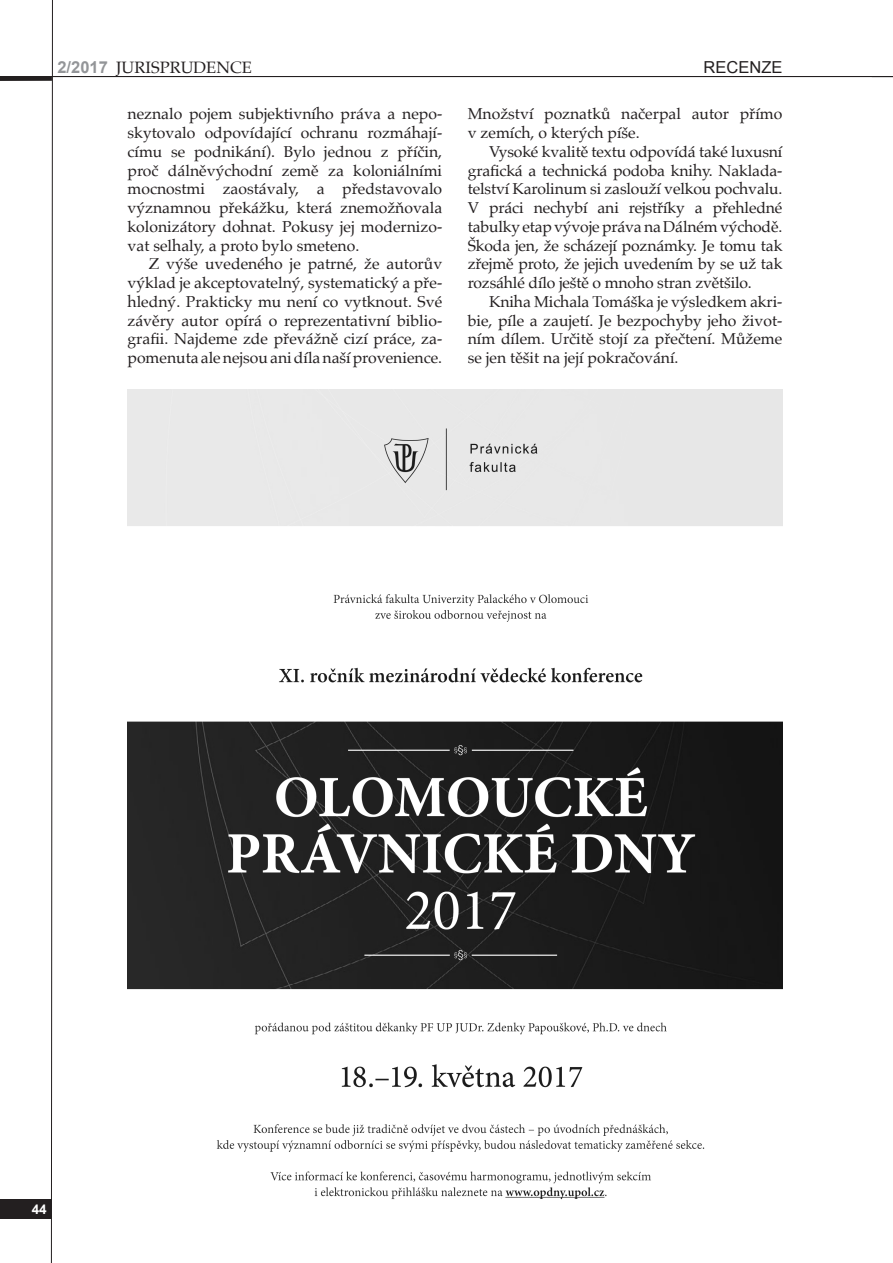
<style>
.page{position:relative;width:893px;height:1263px;background:#fff}
.page>*{position:absolute;margin:0;border:0;box-sizing:border-box;transform-origin:0 0}
.text_zahlavi{font:16.5px "Palatino";color:#231f20}
.text_zahlavi-2{font:16.5px "Arial";color:#231f20}
.t1{font:15.75px/18.8px "Palatino";color:#231f20;text-align:justify}
.t2{font:700 13.5px "Arial";color:#fff}
.s1{font-family:"Arial";font-weight:700;color:#939598}
</style>
<div class="page">
<svg style="left:51px;top:0;width:2px;height:1263px;background:#908e8e"></svg>
<hr style="left:0;top:76px;width:893px;height:1px;background:#231f20">
<svg style="left:0;top:77px;width:52px;height:4px"></svg>
<div style="left:0;top:1199px;width:51px;height:19px;background:#231f20"></div>
<img style="left:128px;top:389px;width:654px;height:811px">
<p class="text_zahlavi" style="left:57px;top:54px;width:196px"><span class="s1">2/2017</span> JURISPRUDENCE</p>
<p class="text_zahlavi-2" style="left:704px;top:57px;width:80px">RECENZE</p>
<p class="t1" style="left:128px;top:104px;width:316px">neznalo pojem subjektivního práva a nepo&shy;skytovalo odpovídající ochranu rozmáhají&shy;címu se podnikání). Bylo jednou z příčin, proč dálněvýchodní země za koloniálními mocnostmi zaostávaly, a představovalo významnou překážku, která znemožňovala kolonizátory dohnat. Pokusy jej modernizo&shy;vat selhaly, a proto bylo smeteno.</p>
<p class="t1" style="left:128px;top:254px;width:316px;text-indent:21px">Z výše uvedeného je patrné, že autorův výklad je akceptovatelný, systematický a pře&shy;hledný. Prakticky mu není co vytknout. Své závěry autor opírá o reprezentativní biblio&shy;grafii. Najdeme zde převážně cizí práce, za&shy;pomenuta ale nejsou ani díla naší provenience.</p>
<p class="t1" style="left:468px;top:104px;width:316px">Množství poznatků načerpal autor přímo v zemích, o kterých píše.</p>
<p class="t1" style="left:468px;top:142px;width:316px;text-indent:21px">Vysoké kvalitě textu odpovídá také luxusní grafická a technická podoba knihy. Naklada&shy;telství Karolinum si zaslouží velkou pochvalu.<br>V práci nechybí ani rejstříky a přehledné tabulky etap vývoje práva na Dálném východě.<br>Škoda jen, že scházejí poznámky. Je tomu tak zřejmě proto, že jejich uvedením by se už tak rozsáhlé dílo ještě o mnoho stran zvětšilo.</p>
<p class="t1" style="left:468px;top:292px;width:316px;text-indent:21px">Kniha Michala Tomáška je výsledkem akri&shy;bie, píle a zaujetí. Je bezpochyby jeho život&shy;ním dílem. Určitě stojí za přečtení. Můžeme se jen těšit na její pokračování.</p>
<p class="t2" style="left:32px;top:1200px;width:17px">44</p>
</div>
